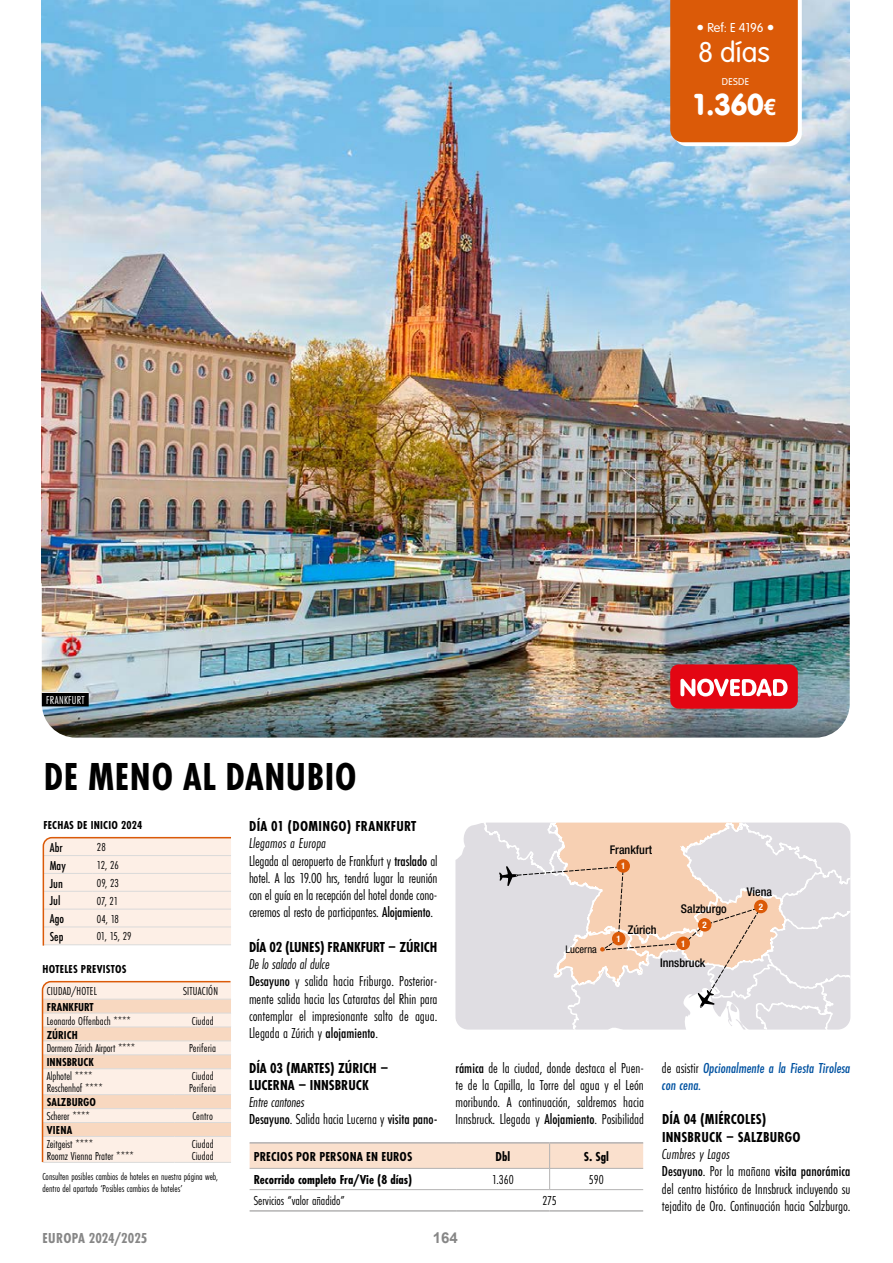
<style>
.page{position:relative;width:893px;height:1263px;background:#fff}
.page>*{position:absolute;margin:0;border:0;box-sizing:border-box;transform-origin:0 0}
.t1{font:700 40.5px "Futura PT Cond";letter-spacing:.015em;color:#000}
.t2{font:31.5px "VAG Rundschrift D";color:#fff}
.t3{font:300 30px "VAG Rundschrift D";color:#fff}
.t4{font:15px/17.2px "Futura PT Cond";color:#000}
.t5{font:700 15px/17.2px "Futura PT Cond";color:#000}
.t6{font:italic 500 15px/17.2px "Futura PT Cond";color:#0052a1}
.t7{font:700 15px "Futura PT Cond";letter-spacing:.02em;color:#000}
.t8{font:700 15px "Futura PT Cond";letter-spacing:.005em;color:#878787}
.t9{font:700 15px "Arial";color:#878787}
.t10{font:700 13.5px "Futura PT Cond";color:#000}
.t11{font:13.5px "Futura PT Cond";color:#000}
.t12{font:500 13.5px "Futura PT Cond";letter-spacing:.01em;color:#000}
.t13{font:300 13.5px "VAG Rundschrift D";color:#fff}
.t14{font:12px/12px "Futura PT Cond";color:#000}
.t15{font:700 12px "Futura PT Cond";letter-spacing:.01em;color:#000}
.t16{font:500 condensed 12px "Helvetica Neue LT Std";color:#000}
.t17{font:12px "Futura PT Cond";letter-spacing:.02em;color:#000}
.t18{font:12px "Futura PT Cond";letter-spacing:.02em;color:#fff}
.t19{font:10.5px/12px "Futura PT Cond";color:#000}
.t20{font:condensed 10.5px "Helvetica Neue LT Std";color:#000}
.t21{font:300 10.5px "VAG Rundschrift D";letter-spacing:.03em;color:#fff}
.t22{font:700 condensed 9px "Helvetica Neue LT Std";color:#fff}
.s1{font-size:16.5px}
.s2{font-family:"VAG Rounded Std";font-weight:700;font-size:22.5px}
.s3{font-style:italic}
.s4{font-weight:500}
.s5{font-weight:400;font-style:normal;color:#000}
</style>
<div class="page">
<img style="left:42px;top:0;width:808px;height:583px">
<img style="left:41px;top:583px;width:809px;height:155px">
<hr style="left:42px;top:692px;width:47px;height:1px;background:#fff">
<div style="left:42px;top:693px;width:47px;height:13px;background:#000"></div>
<svg style="left:670px;top:0;width:132px;height:146px;background:#dc6417"></svg>
<svg style="left:42px;top:836px;width:189px;height:110px;background:#faeae1"></svg>
<hr style="left:250px;top:1142px;width:206px;height:1px;background:#b3b2b2">
<hr style="left:456px;top:1142px;width:94px;height:1px;background:#b3b2b2">
<hr style="left:550px;top:1142px;width:93px;height:1px;background:#b3b2b2">
<svg style="left:250px;top:1143px;width:393px;height:46px"></svg>
<hr style="left:250px;top:1210px;width:206px;height:1px;background:#b3b2b2">
<hr style="left:456px;top:1210px;width:94px;height:1px;background:#b3b2b2">
<hr style="left:550px;top:1210px;width:93px;height:1px;background:#b3b2b2">
<hr style="left:250px;top:1189px;width:206px;height:1px;background:#b3b2b2">
<hr style="left:456px;top:1189px;width:94px;height:1px;background:#b3b2b2">
<hr style="left:550px;top:1189px;width:93px;height:1px;background:#b3b2b2">
<svg style="left:455px;top:822px;width:395px;height:207px;background:#e6d9d5"></svg>
<div style="left:670px;top:664px;width:128px;height:45px;background:#e30613;border-radius:9px"></div>
<svg style="left:680px;top:679px;width:108px;height:17px"></svg>
<svg style="left:41px;top:980px;width:190px;height:183px;background:#f8e3d5"></svg>
<p class="t13" style="left:697px;top:20px;width:80px"><span class="s1">•</span> Ref: E 4196 <span class="s1">•</span></p>
<h3 class="t3" style="left:698px;top:35px;width:73px">8 días</h3>
<p class="t18" style="left:46px;top:693px;width:40px">FRANKFURT</p>
<h1 class="t1" style="left:44px;top:753px;width:314px">DE MENO AL DANUBIO</h1>
<p class="t21" style="left:722px;top:76px;width:29px">DESDE</p>
<h2 class="t2" style="left:691px;top:86px;width:87px">1.360<span class="s2">€</span></h2>
<p class="t15" style="left:43px;top:818px;width:100px">FECHAS DE INICIO 2024</p>
<p class="t12" style="left:50px;top:839px;width:15px">Abr</p>
<p class="t14" style="left:97px;top:841px;width:10px">28</p>
<p class="t12" style="left:50px;top:857px;width:18px">May</p>
<p class="t14" style="left:97px;top:859px;width:23px">12, 26</p>
<p class="t12" style="left:50px;top:875px;width:15px">Jun</p>
<p class="t14" style="left:97px;top:877px;width:24px">09, 23</p>
<p class="t12" style="left:50px;top:893px;width:12px">Jul</p>
<p class="t14" style="left:97px;top:895px;width:23px">07, 21</p>
<p class="t12" style="left:50px;top:911px;width:16px">Ago</p>
<p class="t14" style="left:97px;top:913px;width:23px">04, 18</p>
<p class="t12" style="left:50px;top:928px;width:15px">Sep</p>
<p class="t14" style="left:97px;top:930px;width:36px">01, 15, 29</p>
<p class="t15" style="left:43px;top:962px;width:86px">HOTELES PREVISTOS</p>
<p class="t17" style="left:47px;top:984px;width:52px">CIUDAD/HOTEL</p>
<p class="t17" style="left:183px;top:984px;width:36px">SITUACIÓN</p>
<p class="t15" style="left:47px;top:1000px;width:48px">FRANKFURT</p>
<p class="t14" style="left:47px;top:1015px;width:86px">Leonardo Offenbach ****</p>
<p class="t14" style="left:192px;top:1015px;width:23px">Ciudad</p>
<p class="t15" style="left:47px;top:1027px;width:32px">ZÚRICH</p>
<p class="t14" style="left:47px;top:1042px;width:90px">Dormero Zúrich Airport ****</p>
<p class="t14" style="left:189px;top:1042px;width:28px">Periferia</p>
<p class="t15" style="left:47px;top:1055px;width:49px">INNSBRUCK</p>
<p class="t14" style="left:47px;top:1070px;width:58px">Alphotel ****<br>Reschenhof ****</p>
<p class="t14" style="left:189px;top:1070px;width:28px">Ciudad<br>Periferia</p>
<p class="t15" style="left:47px;top:1095px;width:51px">SALZBURGO</p>
<p class="t14" style="left:47px;top:1110px;width:45px">Scherer ****</p>
<p class="t14" style="left:192px;top:1110px;width:22px">Centro</p>
<p class="t15" style="left:47px;top:1123px;width:27px">VIENA</p>
<p class="t14" style="left:47px;top:1138px;width:89px">Zeitgeist ****<br>Roomz Vienna Prater ****</p>
<p class="t14" style="left:192px;top:1138px;width:23px">Ciudad<br>Ciudad</p>
<p class="t19" style="left:43px;top:1170px;width:177px">Consulten posibles cambios de hoteles en nuestra página web, dentro del apartado ‘Posibles cambios de hoteles’</p>
<p class="t7" style="left:249px;top:817px;width:169px">DÍA 01 (DOMINGO) FRANKFURT</p>
<p class="t4" style="left:249px;top:835px;width:190px"><span class="s3">Llegamos a Europa<br></span>Llegada al aeropuerto de Frankfurt y <span class="s4">traslado</span> al hotel. A las 19.00 hrs, tendrá lugar la reunión con el guía en la recepción del hotel donde cono&shy;ceremos al resto de participantes. <span class="s4">Alojamiento</span>.</p>
<p class="t5" style="left:249px;top:938px;width:190px">DÍA 02 (LUNES) FRANKFURT – ZÚRICH</p>
<p class="t4" style="left:249px;top:956px;width:190px"><span class="s3">De lo salado al dulce<br></span><span class="s4">Desayuno</span> y salida hacia Friburgo. Posterior&shy;mente salida hacia las Cataratas del Rhin para contemplar el impresionante salto de agua.<br>Llegada a Zúrich y <span class="s4">alojamiento</span>.</p>
<p class="t5" style="left:249px;top:1059px;width:141px">DÍA 03 (MARTES) ZÚRICH –<br>LUCERNA – INNSBRUCK</p>
<p class="t4" style="left:249px;top:1094px;width:190px"><span class="s3">Entre cantones<br></span><span class="s4">Desayuno</span>. Salida hacia Lucerna y <span class="s4">visita pano-</span></p>
<p class="t16" style="left:610px;top:842px;width:44px">Frankfurt</p>
<p class="t22" style="left:621px;top:861px;width:6px">1</p>
<p class="t16" style="left:747px;top:885px;width:27px">Viena</p>
<p class="t22" style="left:759px;top:901px;width:6px">2</p>
<p class="t16" style="left:681px;top:902px;width:47px">Salzburgo</p>
<p class="t22" style="left:703px;top:919px;width:6px">2</p>
<p class="t16" style="left:628px;top:922px;width:30px">Zúrich</p>
<p class="t22" style="left:617px;top:933px;width:6px">1</p>
<p class="t22" style="left:681px;top:938px;width:6px">1</p>
<p class="t20" style="left:566px;top:943px;width:33px">Lucerna</p>
<p class="t16" style="left:660px;top:955px;width:47px">Innsbruck</p>
<p class="t4" style="left:455px;top:1059px;width:190px;text-align:justify"><span class="s4">rámica</span> de la ciudad, donde destaca el Puen&shy;te de la Capilla, la Torre del agua y el León moribundo. A continuación, saldremos hacia Innsbruck. Llegada y <span class="s4">Alojamiento</span>. Posibilidad</p>
<p class="t6" style="left:662px;top:1059px;width:190px"><span class="s5">de asistir</span> Opcionalmente a la Fiesta Tirolesa con cena.</p>
<p class="t5" style="left:662px;top:1111px;width:140px">DÍA 04 (MIÉRCOLES)<br>INNSBRUCK – SALZBURGO</p>
<p class="t4" style="left:662px;top:1145px;width:190px"><span class="s3">Cumbres y Lagos<br></span><span class="s4">Desayuno</span>. Por la mañana <span class="s4">visita panorámica </span>del centro histórico de Innsbruck incluyendo su tejadito de Oro. Continuación hacia Salzburgo.</p>
<p class="t10" style="left:254px;top:1148px;width:160px">PRECIOS POR PERSONA EN EUROS</p>
<p class="t10" style="left:495px;top:1148px;width:16px">Dbl</p>
<p class="t10" style="left:584px;top:1148px;width:27px">S. Sgl</p>
<p class="t10" style="left:254px;top:1172px;width:160px">Recorrido completo Fra/Vie (8 días)</p>
<p class="t11" style="left:492px;top:1172px;width:23px">1.360</p>
<p class="t11" style="left:589px;top:1172px;width:16px">590</p>
<p class="t11" style="left:254px;top:1193px;width:93px">Servicios “valor añadido”</p>
<p class="t11" style="left:542px;top:1193px;width:16px">275</p>
<p class="t8" style="left:43px;top:1229px;width:106px">EUROPA 2024/2025</p>
<p class="t9" style="left:433px;top:1228px;width:27px">164</p>
</div>
